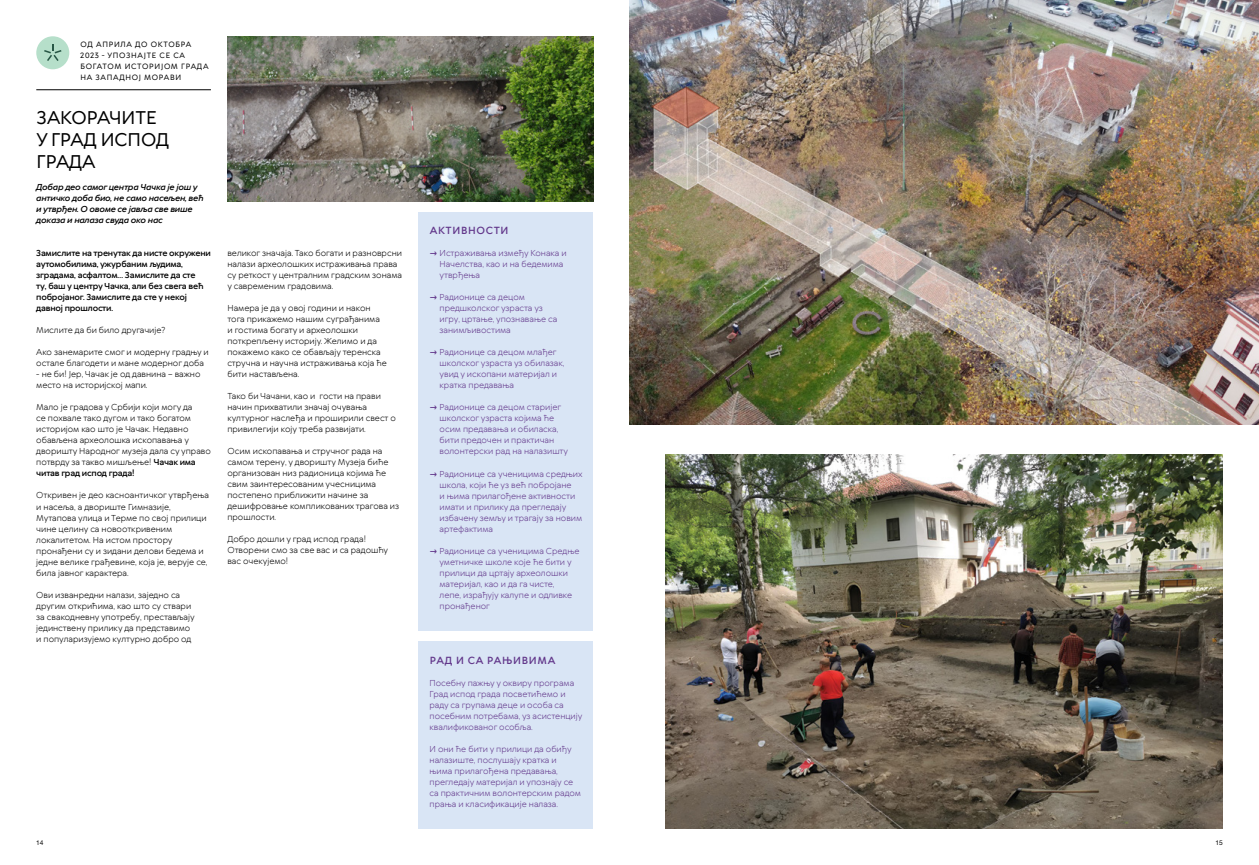
<style>
.page{position:relative;width:1259px;height:865px;background:#fff}
.page>*{position:absolute;margin:0;border:0;box-sizing:border-box;transform-origin:0 0}
.t1{font:500 17.6px/22px "TT Wellingtons";letter-spacing:-.005em;color:#000}
.t2{font:600 9.9px "TT Wellingtons";letter-spacing:.07em;color:#63388b}
.t3{font:8.2px/11px "TT Wellingtons";color:#000}
.t4{font:8.2px/11px "TT Wellingtons";color:#63388b}
.t5{font:600 8.2px/11px "TT Wellingtons";letter-spacing:-.025em;color:#000}
.t6{font:italic 600 8.2px/11px "TT Wellingtons";letter-spacing:-.025em;color:#000}
.t7{font:500 7.3px/11px "TT Wellingtons";letter-spacing:.095em;color:#000}
.t8{font:6.6px "Helvetica Neue LT Pro";color:#000}
.s1{font-weight:600}
.s2{font-weight:700}
</style>
<div class="page">
<hr style="left:36px;top:90px;width:175px;height:1px;background:#000">
<div style="left:36px;top:36px;width:33px;height:33px;background:#b6dfca;border-radius:50%"></div>
<svg style="left:44px;top:45px;width:17px;height:16px"></svg>
<div style="left:418px;top:212px;width:175px;height:418px;background:#d9e5f5"></div>
<div style="left:418px;top:641px;width:175px;height:187px;background:#d9e5f5"></div>
<img style="left:227px;top:36px;width:366px;height:165px">
<img style="left:666px;top:454px;width:556px;height:374px">
<img style="left:630px;top:0;width:629px;height:424px">
<p class="t7" style="left:80px;top:39px;width:130px">ОД АПРИЛА ДО ОКТОБРА<br>2023 - УПОЗНАЈТЕ СЕ СА<br>БОГАТОМ ИСТОРИЈОМ ГРАДА<br>НА ЗАПАДНОЈ МОРАВИ</p>
<h1 class="t1" style="left:37px;top:107px;width:134px">ЗАКОРАЧИТЕ<br>У ГРАД ИСПОД<br>ГРАДА</h1>
<p class="t6" style="left:36px;top:182px;width:169px">Добар део самог центра Чачка је још у античко доба био, не само насељен, већ и утврђен. О овоме се јавља све више доказа и налаза свуда око нас</p>
<p class="t5" style="left:36px;top:248px;width:176px">Замислите на тренутак да нисте окружени аутомобилима, ужурбаним људима, зградама, асфалтом… Замислите да сте<br>ту, баш у центру Чачка, али без свега већ побројаног. Замислите да сте у некој давној прошлости.</p>
<p class="t3" style="left:36px;top:325px;width:131px">Мислите да би било другачије?</p>
<p class="t3" style="left:36px;top:347px;width:174px">Ако занемарите смог и модерну градњу и остале благодети и мане модерног доба</p>
<p class="t3" style="left:36px;top:369px;width:166px">- не би! Јер, Чачак је од давнина – важно место на историјској мапи.</p>
<p class="t3" style="left:36px;top:402px;width:176px">Мало је градова у Србији који могу да<br>се похвале тако дугом и тако богатом историјом као што је Чачак. Недавно обављена археолошка ископавања у дворишту Народног музеја дала су управо потврду за такво мишљење! <span class="s1">Чачак има читав град испод града!</span></p>
<p class="t3" style="left:36px;top:490px;width:174px">Откривен је део касноантичког утврђења и насеља, а двориште Гимназије, Мутапова улица и Терме по свој прилици чине целину са новооткривеним локалитетом. На истом простору пронађени су и зидани делови бедема и једне велике грађевине, која је, верује се, била јавног карактера.</p>
<p class="t3" style="left:36px;top:589px;width:160px">Ови изванредни налази, заједно са другим открићима, као што су ствари за свакодневну употребу, престављају јединствену прилику да представимо и популаризујемо културно добро од</p>
<p class="t3" style="left:227px;top:248px;width:176px">великог значаја. Тако богати и разноврсни налази археолошких истраживања права су реткост у централним градским зонама у савременим градовима.</p>
<p class="t3" style="left:227px;top:303px;width:161px">Намера је да у овој години и након тога прикажемо нашим суграђанима и гостима богату и археолошки поткрепљену историју. Желимо и да покажемо како се обављају теренска стручна и научна истраживања која ће бити настављена.</p>
<p class="t3" style="left:227px;top:391px;width:170px">Тако би Чачани, као и гости на прави начин прихватили значај очувања културног наслеђа и проширили свест о привилегији коју треба развијати.</p>
<p class="t3" style="left:227px;top:446px;width:173px">Осим ископавања и стручног рада на самом терену, у дворишту Музеја биће организован низ радионица којима ће свим заинтересованим учесницима постепено приближити начине за дешифровање компликованих трагова из прошлости.</p>
<p class="t3" style="left:227px;top:534px;width:162px">Добро дошли у град испод града!<br>Отворени смо за све вас и са радошћу вас очекујемо!</p>
<p class="t2" style="left:430px;top:224px;width:80px">АКТИВНОСТИ</p>
<p class="t4" style="left:439px;top:248px;width:129px;text-indent:-10px"><span class="s2">→</span> Истраживања између Конака и<br>Начелства, као и на бедемима утврђења</p>
<p class="t4" style="left:439px;top:292px;width:119px;text-indent:-10px"><span class="s2">→</span> Радионице са децом предшколског узраста уз игру, цртање, упознавање са занимљивостима</p>
<p class="t4" style="left:439px;top:347px;width:126px;text-indent:-10px"><span class="s2">→</span> Радионице са децом млађег школског узраста уз обилазак, увид у ископани материјал и кратка предавања</p>
<p class="t4" style="left:439px;top:402px;width:130px;text-indent:-10px"><span class="s2">→</span> Радионице са децом старијег школског узраста којима ће осим предавања и обиласка, бити предочен и практичан волонтерски рад на налазишту</p>
<p class="t4" style="left:439px;top:468px;width:144px;text-indent:-10px"><span class="s2">→</span> Радионице са ученицима средњих школа, који ће уз већ побројане<br>и њима прилагођене активности имати и прилику да прегледају избачену земљу и трагају за новим артефактима</p>
<p class="t4" style="left:439px;top:545px;width:141px;text-indent:-10px"><span class="s2">→</span> Радионице са ученицима Средње уметничке школе које ће бити у прилици да цртају археолошки материјал, као и да га чисте,<br>лепе, израђују калупе и одливке пронађеног</p>
<p class="t2" style="left:430px;top:653px;width:127px">РАД И СА РАЊИВИМА</p>
<p class="t4" style="left:429px;top:677px;width:154px">Посебну пажњу у оквиру програма<br>Град испод града посветићемо и раду са групама деце и особа са посебним потребама, уз асистенцију квалификованог особља.</p>
<p class="t4" style="left:429px;top:743px;width:153px">И они ће бити у прилици да обиђу налазиште, послушају кратка и њима прилагођена предавања, прегледају материјал и упознају се са практичним волонтерским радом прања и класификације налаза.</p>
<p class="t8" style="left:36px;top:839px;width:9px">14</p>
<p class="t8" style="left:1215px;top:839px;width:9px">15</p>
</div>
